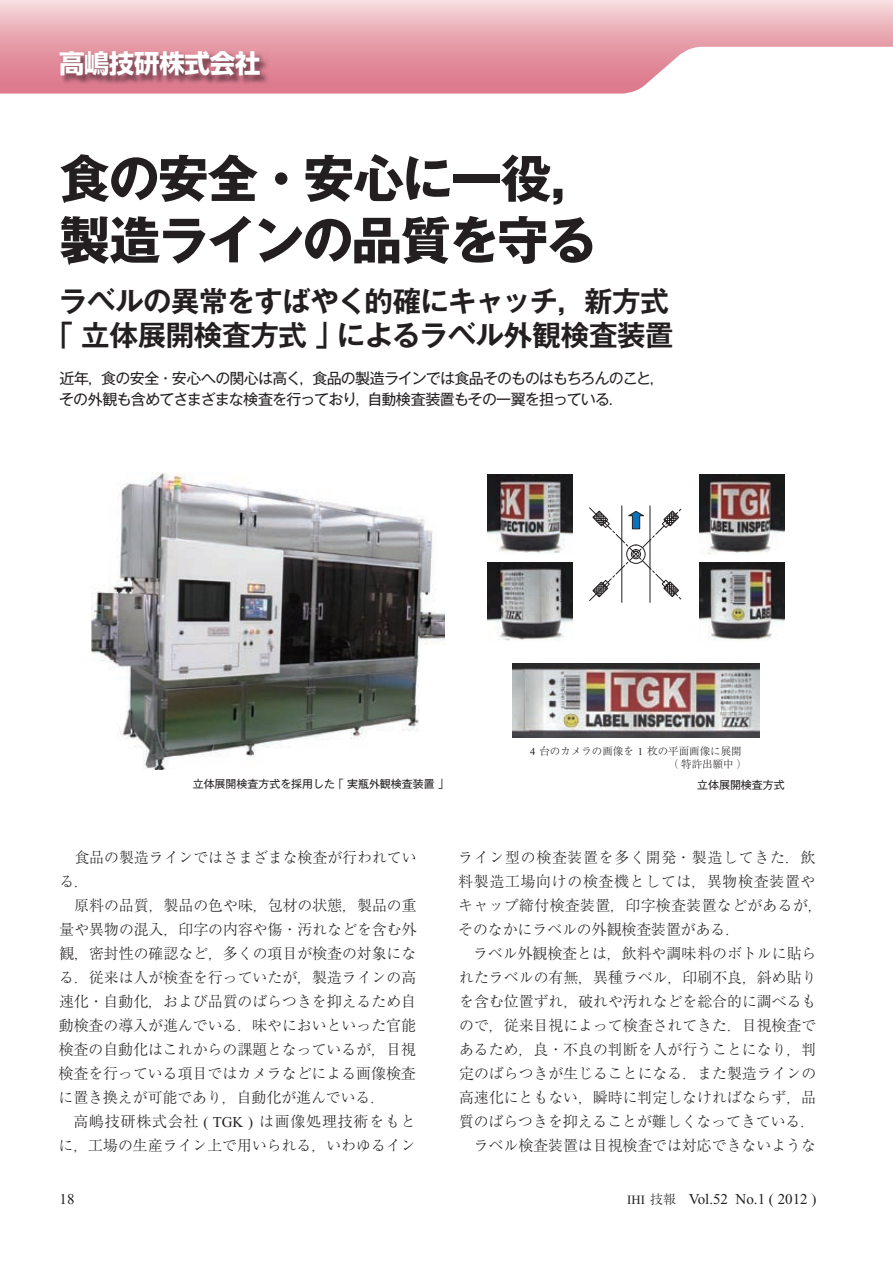
<style>
.page{position:relative;width:893px;height:1263px;background:#fff}
.page>*{position:absolute;margin:0;border:0;box-sizing:border-box;transform-origin:0 0}
.t1{font:700 51px/61.5px "Gothic MB101 Pro";letter-spacing:-.04em;color:#231f20}
.t2{font:700 28.5px/34.5px "Gothic MB101 Pro De";letter-spacing:-.015em;color:#231f20;text-align:center}
.t3{font:700 25.5px "Shin Go Pro";letter-spacing:-.01em;color:#fff}
.t4{font:300 15px/24px "Ryumin Pro";color:#231f20;text-align:right}
.t5{font:300 15px/24px "Ryumin Pro";letter-spacing:.05em;color:#231f20}
.t6{font:15px/21px "Gothic MB101 Pro";letter-spacing:-.055em;color:#231f20}
.t7{font:15px "Times New Roman";color:#231f20}
.t8{font:10.95px "Gothic MB101 Pro";color:#231f20}
.t9{font:300 10.5px/13.5px "Ryumin Pro";color:#231f20}
.s1{font-family:"Times New Roman";font-weight:400}
.s2{font-size:12.75px}
.s3{font-family:"Ryumin Pro";font-weight:300;font-size:12.75px}
</style>
<div class="page">
<svg style="left:0;top:0;width:893px;height:94px;background:#ebb3bc"></svg>
<img style="left:60px;top:51px;width:209px;height:34px">
<img style="left:91px;top:472px;width:354px;height:298px">
<img style="left:487px;top:475px;width:85px;height:78px">
<img style="left:700px;top:475px;width:85px;height:79px">
<img style="left:487px;top:563px;width:85px;height:78px">
<img style="left:700px;top:563px;width:85px;height:77px">
<img style="left:513px;top:663px;width:246px;height:74px">
<hr style="left:621px;top:505px;width:1px;height:98px;background:#231f20">
<hr style="left:650px;top:505px;width:1px;height:98px;background:#231f20">
<svg style="left:589px;top:507px;width:93px;height:94px"></svg>
<h3 class="t3" style="left:59px;top:44px;width:203px">高嶋技研株式会社</h3>
<h1 class="t1" style="left:59px;top:142px;width:543px">食の安全・安心に一役，製造ラインの品質を守る</h1>
<h2 class="t2" style="left:45px;top:280px;width:631px">ラベルの異常をすばやく的確にキャッチ，新方式「立体展開検査方式」によるラベル外観検査装置</h2>
<p class="t6" style="left:59px;top:366px;width:607px">近年，食の安全・安心への関心は高く，食品の製造ラインでは食品そのものはもちろんのこと，その外観も含めてさまざまな検査を行っており，自動検査装置もその一翼を担っている．</p>
<p class="t9" style="left:668px;top:743px;width:80px;text-indent:-138px"><span class="s1">4</span> 台のカメラの画像を <span class="s1">1</span> 枚の平面画像に展開（特許出願中）</p>
<p class="t8" style="left:193px;top:774px;width:258px">立体展開検査方式を採用した「実瓶外観検査装置」</p>
<p class="t8" style="left:697px;top:776px;width:89px">立体展開検査方式</p>
<p class="t4" style="left:59px;top:844px;width:359px;text-align:left;text-indent:15px">食品の製造ラインではさまざまな検査が行われている．</p>
<p class="t4" style="left:59px;top:892px;width:360px;text-align:justify;text-indent:16px">原料の品質，製品の色や味，包材の状態，製品の重量や異物の混入，印字の内容や傷・汚れなどを含む外観，密封性の確認など，多くの項目が検査の対象になる．従来は人が検査を行っていたが，製造ラインの高速化・自動化，および品質のばらつきを抑えるため自動検査の導入が進んでいる．味やにおいといった官能検査の自動化はこれからの課題となっているが，目視検査を行っている項目ではカメラなどによる画像検査に置き換えが可能であり，自動化が進んでいる．</p>
<p class="t4" style="left:59px;top:1108px;width:359px">高嶋技研株式会社 <span class="s1">( TGK )</span> は画像処理技術をもとに，工場の生産ライン上で用いられる，いわゆるイン</p>
<p class="t5" style="left:458px;top:844px;width:366px">ライン型の検査装置を多く開発・製造してきた．飲料製造工場向けの検査機としては，異物検査装置やキャップ締付検査装置，印字検査装置などがあるが，そのなかにラベルの外観検査装置がある．</p>
<p class="t4" style="left:459px;top:940px;width:359px">ラベル外観検査とは，飲料や調味料のボトルに貼られたラベルの有無，異種ラベル，印刷不良，斜め貼りを含む位置ずれ，破れや汚れなどを総合的に調べるもので，従来目視によって検査されてきた．目視検査であるため，良・不良の判断を人が行うことになり，判定のばらつきが生じることになる．また製造ラインの高速化にともない，瞬時に判定しなければならず，品質のばらつきを抑えることが難しくなってきている．ラベル検査装置は目視検査では対応できないような</p>
<p class="t7" style="left:60px;top:1191px;width:16px">18</p>
<p class="t7" style="left:627px;top:1191px;width:191px"><span class="s2">IHI</span> <span class="s3">技報</span> Vol.52 No.1 ( 2012 )</p>
</div>
